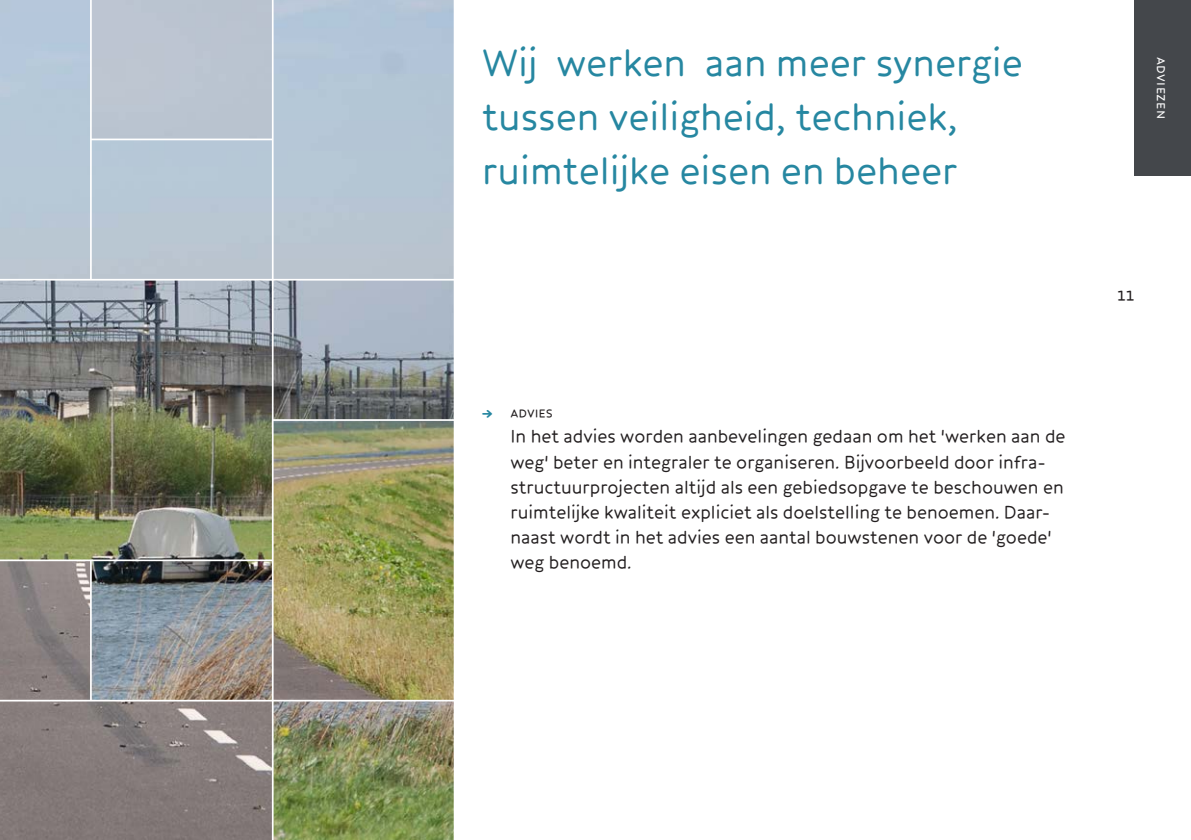
<style>
.page{position:relative;width:1191px;height:840px;background:#fff}
.page>*{position:absolute;margin:0;border:0;box-sizing:border-box;transform-origin:0 0}
.Quote_20_27{font:40px/54px "Core Humanist Sans";color:#2687a1}
.platte_tekst{font:19px/25px "Core Humanist Sans";color:#231f20}
.platte_tekst-2{font:15px "Core Humanist Sans";letter-spacing:.03em;color:#fff}
.platte_tekst-3{font:15px "Core Humanist Sans";color:#231f20}
.s1{font-weight:700;color:#2687a1}
</style>
<div class="page">
<img style="left:0;top:0;width:454px;height:839px">
<div style="left:1134px;top:0;width:57px;height:176px;background:#44474b"></div>
<p class="Quote_20_27" style="left:482px;top:36px;width:542px">Wij werken aan meer synergie tussen veiligheid, techniek,</p>
<p class="Quote_20_27" style="left:482px;top:144px;width:477px">ruimtelijke eisen en beheer</p>
<p class="platte_tekst-3" style="left:482px;top:403px;width:72px"><span class="s1">→</span> advies</p>
<p class="platte_tekst" style="left:510px;top:424px;width:556px">In het advies worden aanbevelingen gedaan om het 'werken aan de weg' beter en integraler te organiseren. Bijvoorbeeld door infra&shy;structuurprojecten altijd als een gebiedsopgave te beschouwen en ruimtelijke kwaliteit expliciet als doelstelling te benoemen. Daar&shy;naast wordt in het advies een aantal bouwstenen voor de 'goede' weg benoemd.</p>
<p class="platte_tekst-2" style="left:1171px;top:57px;width:64px;rotate:90deg">adviezen</p>
<p class="platte_tekst" style="left:1117px;top:282px;width:19px">11</p>
</div>
